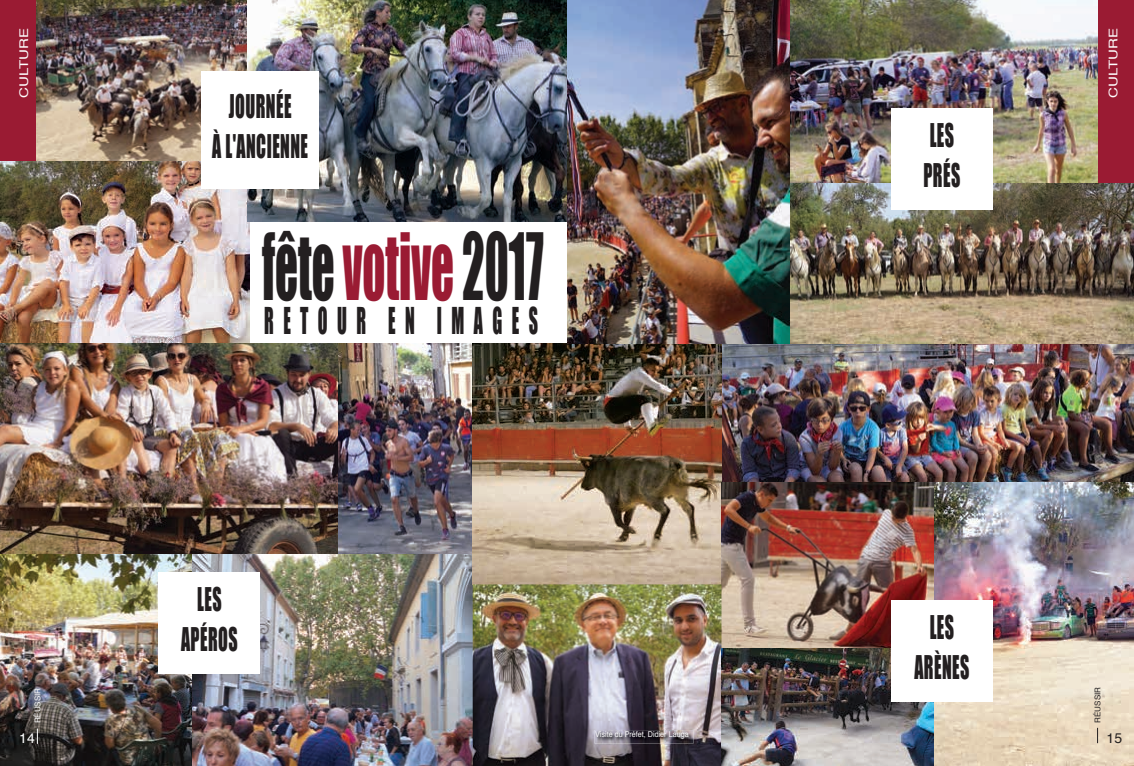
<style>
.page{position:relative;width:1134px;height:766px;background:#fff}
.page>*{position:absolute;margin:0;border:0;box-sizing:border-box;transform-origin:0 0}
.t1{font:85px "Impact";color:#231f20;scale:.53 1}
.t2{font:34px "Impact";letter-spacing:.525em;color:#231f20;scale:.53 1}
.t3{font:30px/40px "Impact";letter-spacing:.025em;color:#231f20;text-align:center;scale:.6 1}
.t4{font:14px "Helvetica";color:#231f20}
.t5{font:14px "Helvetica";color:#fff}
.t6{font:12px "Helvetica";color:#fff;scale:1.25 1}
.t7{font:8px "Helvetica";color:#fff;scale:.9 1}
.t8{font:8px "Helvetica";color:#231f20}
.t9{font:8px "Helvetica";color:#fff}
.s1{color:#9a1b33}
</style>
<div class="page">
<img style="left:721px;top:343px;width:413px;height:139px">
<img style="left:789px;top:0;width:309px;height:184px">
<img style="left:337px;top:343px;width:136px;height:211px">
<img style="left:933px;top:482px;width:201px;height:283px">
<img style="left:35px;top:0;width:213px;height:162px">
<div style="left:0;top:0;width:35px;height:162px;background:#9a1b33"></div>
<div style="left:1098px;top:0;width:36px;height:184px;background:#9a1b33"></div>
<img style="left:0;top:162px;width:249px;height:181px">
<img style="left:0;top:343px;width:337px;height:211px">
<img style="left:0;top:554px;width:473px;height:211px">
<img style="left:248px;top:0;width:319px;height:221px">
<img style="left:789px;top:184px;width:345px;height:159px">
<img style="left:473px;top:343px;width:248px;height:422px">
<img style="left:721px;top:482px;width:212px;height:283px">
<img style="left:567px;top:0;width:222px;height:343px">
<div style="left:201px;top:71px;width:118px;height:118px;background:#fff"></div>
<div style="left:159px;top:572px;width:101px;height:101px;background:#fff"></div>
<div style="left:891px;top:108px;width:102px;height:101px;background:#fff"></div>
<div style="left:891px;top:600px;width:102px;height:101px;background:#fff"></div>
<svg style="left:1097px;top:727px;width:1px;height:16px"></svg>
<svg style="left:37px;top:728px;width:1px;height:15px"></svg>
<img style="left:594px;top:730px;width:99px;height:13px">
<p class="t6" style="left:15px;top:98px;width:57px;rotate:-90deg">CULTURE</p>
<p class="t6" style="left:1104px;top:98px;width:57px;rotate:-90deg">CULTURE</p>
<p class="t3" style="left:212px;top:85px;width:161px">JOURNÉE<br>À L'ANCIENNE</p>
<p class="t3" style="left:923px;top:114px;width:63px;text-align:left">LES<br>PRÉS</p>
<p class="t9" style="left:31px;top:723px;width:37px;rotate:-90deg">RÉUSSIR</p>
<p class="t5" style="left:19px;top:727px;width:17px">14</p>
<h1 class="t1" style="left:262px;top:200px;width:532px">fête <span class="s1">votive</span> 2017</h1>
<p class="t2" style="left:264px;top:294px;width:518px">RETOUR EN IMAGES</p>
<p class="t3" style="left:181px;top:578px;width:96px">LES<br>APÉROS</p>
<p class="t7" style="left:595px;top:728px;width:105px">Visite du Préfet, Didier Lauga</p>
<p class="t3" style="left:914px;top:606px;width:93px">LES<br>ARÈNES</p>
<p class="t8" style="left:1091px;top:722px;width:37px;rotate:-90deg">RÉUSSIR</p>
<p class="t4" style="left:1107px;top:727px;width:17px">15</p>
</div>
